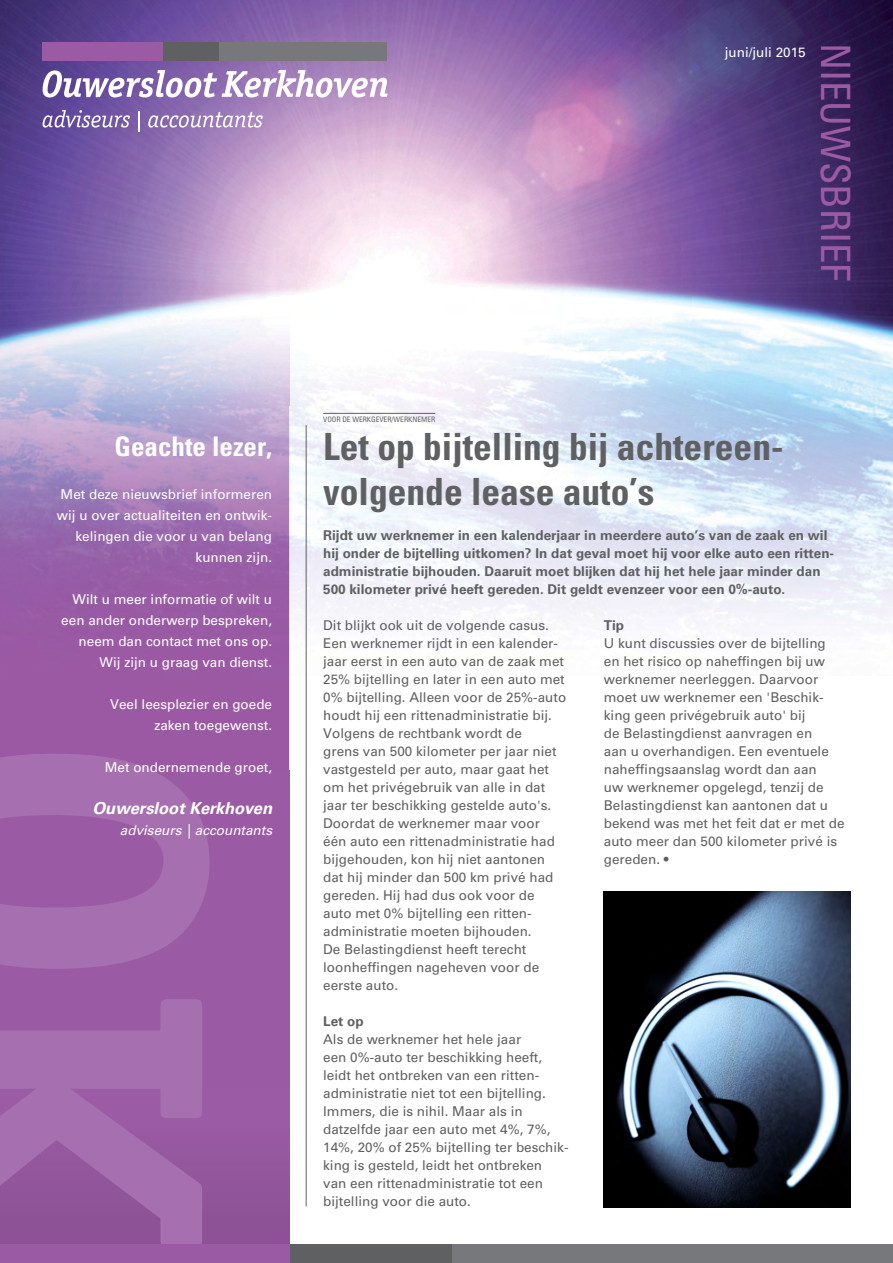
<style>
.page{position:relative;width:893px;height:1263px;background:#fff}
.page>*{position:absolute;margin:0;border:0;box-sizing:border-box;transform-origin:0 0}
.t1{font:condensed 40.5px "Univers LT Std";color:#9b5ba4}
.t2{font:700 condensed 37.5px/45px "Univers LT Std";color:#5f6062}
.t3{font:700 condensed 27px "Univers LT Std";color:#fff}
.t4{font:italic 700 16.5px "Univers LT Std";color:#fff}
.t5{font:13.5px/18px "Univers LT Std";color:#5f6062}
.t6{font:700 13.5px/18px "Univers LT Std";color:#5f6062}
.t7{font:13.5px/21px "Univers LT Std";color:#fff;text-align:right}
.t8{font:italic 13.5px "Univers LT Std";color:#fff}
.t9{font:condensed 7.5px "Univers LT Std";color:#5f6062}
</style>
<div class="page">
<div style="left:0;top:0;width:289px;height:1263px;background:#9b5ba4"></div>
<div style="left:0;top:1089px;width:289px;height:174px;background:#94579d"></div>
<svg style="left:0;top:770px;width:210px;height:474px;fill:#a670b0"></svg>
<div style="left:0;top:1244px;width:893px;height:19px;background:#77787b"></div>
<div style="left:289px;top:1244px;width:163px;height:19px;background:#5f6062"></div>
<div style="left:0;top:1244px;width:289px;height:19px;background:#9b5ba4"></div>
<img style="left:0;top:0;width:893px;height:770px">
<img style="left:0;top:754px;width:151px;height:16px">
<hr style="left:306px;top:425px;width:1px;height:781px;background:#5f6062">
<div style="left:43px;top:43px;width:121px;height:18px;background:#9b5ba4"></div>
<div style="left:219px;top:43px;width:168px;height:18px;background:#77787b"></div>
<div style="left:164px;top:43px;width:55px;height:18px;background:#5f6062"></div>
<svg style="left:43px;top:70px;width:344px;height:27px"></svg>
<svg style="left:43px;top:110px;width:87px;height:18px"></svg>
<hr style="left:138px;top:111px;width:2px;height:20px;background:#fff">
<svg style="left:148px;top:112px;width:115px;height:16px"></svg>
<hr style="left:323px;top:413px;width:112px;height:1px;background:#5f6062">
<img style="left:604px;top:892px;width:246px;height:315px">
<p class="t7" style="left:725px;top:41px;width:83px">juni/juli 2015</p>
<h1 class="t1" style="left:861px;top:43px;width:240px;rotate:90deg">NIEUWSBRIEF</h1>
<h3 class="t3" style="left:115px;top:430px;width:159px">Geachte lezer,</h3>
<p class="t7" style="left:57px;top:483px;width:217px">Met deze nieuwsbrief informeren wij u over actualiteiten en ontwik&shy;kelingen die voor u van belang kunnen zijn.</p>
<p class="t7" style="left:61px;top:588px;width:212px">Wilt u meer informatie of wilt u een ander onderwerp bespreken, neem dan contact met ons op.<br>Wij zijn u graag van dienst.</p>
<p class="t7" style="left:110px;top:693px;width:164px">Veel leesplezier en goede zaken toegewenst.</p>
<p class="t7" style="left:105px;top:756px;width:169px">Met ondernemende groet,</p>
<p class="t4" style="left:92px;top:798px;width:181px">Ouwersloot Kerkhoven</p>
<p class="t8" style="left:120px;top:822px;width:154px">adviseurs | accountants</p>
<p class="t9" style="left:323px;top:415px;width:114px">VOOR DE WERKGEVER/WERKNEMER</p>
<h2 class="t2" style="left:323px;top:424px;width:462px">Let op bijtelling bij achtereen&shy;volgende lease auto’s</h2>
<p class="t6" style="left:323px;top:526px;width:512px">Rijdt uw werknemer in een kalenderjaar in meerdere auto’s van de zaak en wil hij onder de bijtelling uitkomen? In dat geval moet hij voor elke auto een ritten&shy;administratie bijhouden. Daaruit moet blijken dat hij het hele jaar minder dan 500 kilometer privé heeft gereden. Dit geldt evenzeer voor een 0%-auto.</p>
<p class="t5" style="left:323px;top:616px;width:245px">Dit blijkt ook uit de volgende casus.<br>Een werknemer rijdt in een kalender&shy;jaar eerst in een auto van de zaak met 25% bijtelling en later in een auto met 0% bijtelling. Alleen voor de 25%-auto houdt hij een rittenadministratie bij.<br>Volgens de rechtbank wordt de<br>grens van 500 kilometer per jaar niet vastgesteld per auto, maar gaat het om het privégebruik van alle in dat jaar ter beschikking gestelde auto's.<br>Doordat de werknemer maar voor één auto een rittenadministratie had bijgehouden, kon hij niet aantonen dat hij minder dan 500 km privé had gereden. Hij had dus ook voor de auto met 0% bijtelling een ritten&shy;administratie moeten bijhouden.<br>De Belastingdienst heeft terecht loonheffingen nageheven voor de eerste auto.</p>
<p class="t6" style="left:323px;top:1012px;width:42px">Let op</p>
<p class="t5" style="left:323px;top:1030px;width:247px">Als de werknemer het hele jaar<br>een 0%-auto ter beschikking heeft, leidt het ontbreken van een ritten&shy;administratie niet tot een bijtelling.<br>Immers, die is nihil. Maar als in datzelfde jaar een auto met 4%, 7%, 14%, 20% of 25% bijtelling ter beschik&shy;king is gesteld, leidt het ontbreken van een rittenadministratie tot een bijtelling voor die auto.</p>
<p class="t6" style="left:604px;top:616px;width:22px">Tip</p>
<p class="t5" style="left:604px;top:634px;width:242px">U kunt discussies over de bijtelling en het risico op naheffingen bij uw werknemer neerleggen. Daarvoor moet uw werknemer een 'Beschik&shy;king geen privégebruik auto' bij<br>de Belastingdienst aanvragen en<br>aan u overhandigen. Een eventuele naheffingsaanslag wordt dan aan<br>uw werknemer opgelegd, tenzij de<br>Belastingdienst kan aantonen dat u bekend was met het feit dat er met de auto meer dan 500 kilometer privé is gereden. •</p>
</div>
